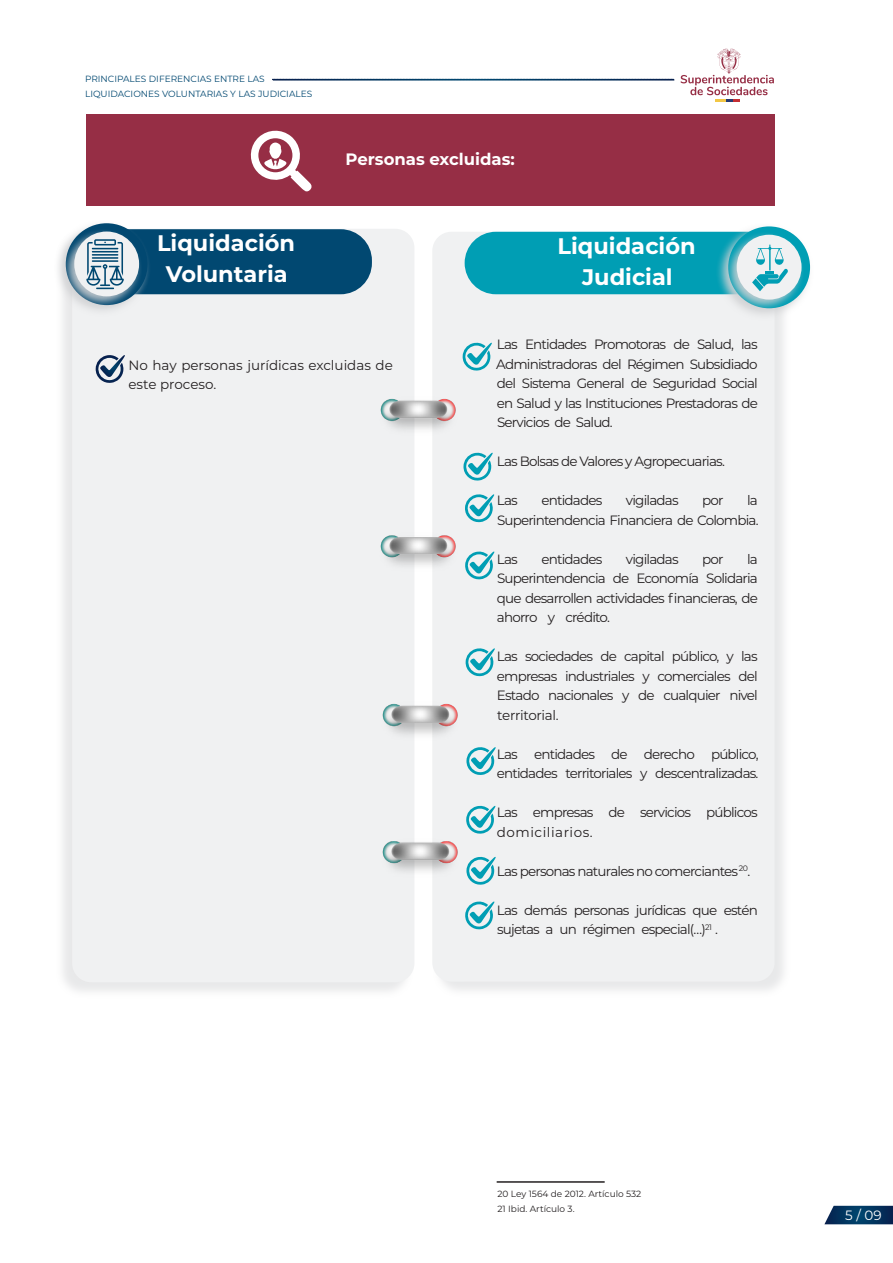
<style>
.page{position:relative;width:893px;height:1263px;background:#fff}
.page>*{position:absolute;margin:0;border:0;box-sizing:border-box;transform-origin:0 0}
.t1{font:700 22.5px "Montserrat";color:#fff}
.t2{font:700 16.5px "Montserrat";color:#fff}
.Estilo_de_párrafo_1{font:13.5px/19.5px "Montserrat";letter-spacing:-.06em;color:#231f20;text-align:justify}
.Estilo_de_párrafo_1-2{font:13.5px/19.5px "Montserrat";color:#231f20}
.t3{font:13.5px "Montserrat";color:#fff}
.t4{font:9px/15px "Montserrat";color:#014871}
._6_pt{font:9px "Montserrat";color:#231f20}
</style>
<div class="page">
<svg style="left:824px;top:1206px;width:69px;height:18px"></svg>
<svg style="left:272px;top:79px;width:403px;height:2px"></svg>
<svg style="left:681px;top:49px;width:93px;height:53px"></svg>
<div style="left:86px;top:115px;width:689px;height:91px;background:#962e45"></div>
<div style="left:433px;top:232px;width:358px;height:766px;background:#f4f4f4"></div>
<div style="left:432px;top:232px;width:343px;height:749px;background:#f0f1f2;border-radius:19px"></div>
<div style="left:55px;top:229px;width:359px;height:770px;background:#f0f1f2"></div>
<div style="left:83px;top:229px;width:289px;height:65px;background:#014871;border-radius:31px"></div>
<div style="left:465px;top:232px;width:326px;height:62px;background:#009eb4;border-radius:31px"></div>
<div style="left:53px;top:219px;width:98px;height:99px;background:#d1d2d4;opacity:.88"></div>
<div style="left:66px;top:223px;width:82px;height:82px;background:#014871;border-radius:50%"></div>
<div style="left:62px;top:228px;width:81px;height:81px;background:#d1d2d4;opacity:.88"></div>
<div style="left:74px;top:232px;width:65px;height:64px;background:#f0f1f2;border-radius:50%"></div>
<svg style="left:86px;top:239px;width:38px;height:50px"></svg>
<svg style="left:96px;top:355px;width:29px;height:28px"></svg>
<img style="left:380px;top:398px;width:76px;height:170px">
<svg style="left:250px;top:130px;width:61px;height:61px"></svg>
<hr style="left:497px;top:1181px;width:108px;height:2px;background:#231f20">
<div style="left:715px;top:223px;width:99px;height:98px;background:#d1d2d4;opacity:.88"></div>
<div style="left:728px;top:226px;width:82px;height:82px;background:#009eb4;border-radius:50%"></div>
<div style="left:724px;top:231px;width:81px;height:81px;background:#d1d2d4;opacity:.88"></div>
<div style="left:737px;top:235px;width:64px;height:65px;background:#f0f1f2;border-radius:50%"></div>
<svg style="left:752px;top:278px;width:11px;height:13px"></svg>
<svg style="left:756px;top:244px;width:32px;height:43px"></svg>
<img style="left:382px;top:703px;width:76px;height:171px">
<svg style="left:463px;top:342px;width:29px;height:29px"></svg>
<svg style="left:463px;top:452px;width:30px;height:29px"></svg>
<svg style="left:465px;top:494px;width:29px;height:28px"></svg>
<svg style="left:465px;top:551px;width:29px;height:29px"></svg>
<svg style="left:465px;top:648px;width:30px;height:28px"></svg>
<svg style="left:466px;top:747px;width:30px;height:28px"></svg>
<svg style="left:466px;top:805px;width:29px;height:29px"></svg>
<svg style="left:466px;top:856px;width:30px;height:29px"></svg>
<svg style="left:465px;top:901px;width:29px;height:29px"></svg>
<p class="t4" style="left:85px;top:71px;width:229px">PRINCIPALES DIFERENCIAS ENTRE LAS<br>LIQUIDACIONES VOLUNTARIAS Y LAS JUDICIALES</p>
<h1 class="t1" style="left:157px;top:227px;width:140px">Liquidación</h1>
<h1 class="t1" style="left:166px;top:258px;width:123px">Voluntaria</h1>
<h1 class="t2" style="left:345px;top:148px;width:171px">Personas excluidas:</h1>
<h1 class="t1" style="left:558px;top:229px;width:140px">Liquidación</h1>
<h1 class="t1" style="left:582px;top:261px;width:92px">Judicial</h1>
<p class="Estilo_de_párrafo_1-2" style="left:128px;top:355px;width:266px">No hay personas jurídicas excluidas de este proceso.</p>
<p class="Estilo_de_párrafo_1" style="left:496px;top:334px;width:263px">Las Entidades Promotoras de Salud, las Administradoras del Régimen Subsidiado del Sistema General de Seguridad Social en Salud y las Instituciones Prestadoras de Servicios de Salud.</p>
<p class="Estilo_de_párrafo_1" style="left:497px;top:451px;width:229px">Las Bolsas de Valores y Agropecuarias.</p>
<p class="Estilo_de_párrafo_1" style="left:497px;top:490px;width:22px">Las</p>
<p class="Estilo_de_párrafo_1" style="left:541px;top:490px;width:62px">entidades</p>
<p class="Estilo_de_párrafo_1" style="left:626px;top:490px;width:54px">vigiladas</p>
<p class="Estilo_de_párrafo_1" style="left:702px;top:490px;width:23px">por</p>
<p class="Estilo_de_párrafo_1" style="left:497px;top:490px;width:263px;text-align:right">la<br>Superintendencia Financiera de Colombia.</p>
<p class="Estilo_de_párrafo_1" style="left:497px;top:548px;width:22px">Las</p>
<p class="Estilo_de_párrafo_1" style="left:541px;top:548px;width:62px">entidades</p>
<p class="Estilo_de_párrafo_1" style="left:626px;top:548px;width:54px">vigiladas</p>
<p class="Estilo_de_párrafo_1" style="left:702px;top:548px;width:23px">por</p>
<p class="Estilo_de_párrafo_1" style="left:497px;top:548px;width:263px;text-indent:250px">la Superintendencia de Economía Solidaria que desarrollen actividades financieras, de ahorro y crédito.</p>
<p class="Estilo_de_párrafo_1" style="left:497px;top:646px;width:263px">Las sociedades de capital público, y las empresas industriales y comerciales del Estado nacionales y de cualquier nivel territorial.</p>
<p class="Estilo_de_párrafo_1" style="left:497px;top:743px;width:263px">Las entidades de derecho público, entidades territoriales y descentralizadas.</p>
<p class="Estilo_de_párrafo_1" style="left:497px;top:802px;width:262px">Las empresas de servicios públicos domiciliarios.</p>
<p class="Estilo_de_párrafo_1" style="left:497px;top:860px;width:255px">Las personas naturales no comerciantes <sup>20</sup>.</p>
<p class="Estilo_de_párrafo_1" style="left:497px;top:899px;width:262px">Las demás personas jurídicas que estén sujetas a un régimen especial(…)<sup>21</sup> .</p>
<p class="_6_pt" style="left:497px;top:1187px;width:145px">20 Ley 1564 de 2012. Artículo 532</p>
<p class="_6_pt" style="left:497px;top:1202px;width:79px">21 Ibid. Artículo 3.</p>
<p class="t3" style="left:845px;top:1205px;width:38px">5 / 09</p>
</div>
